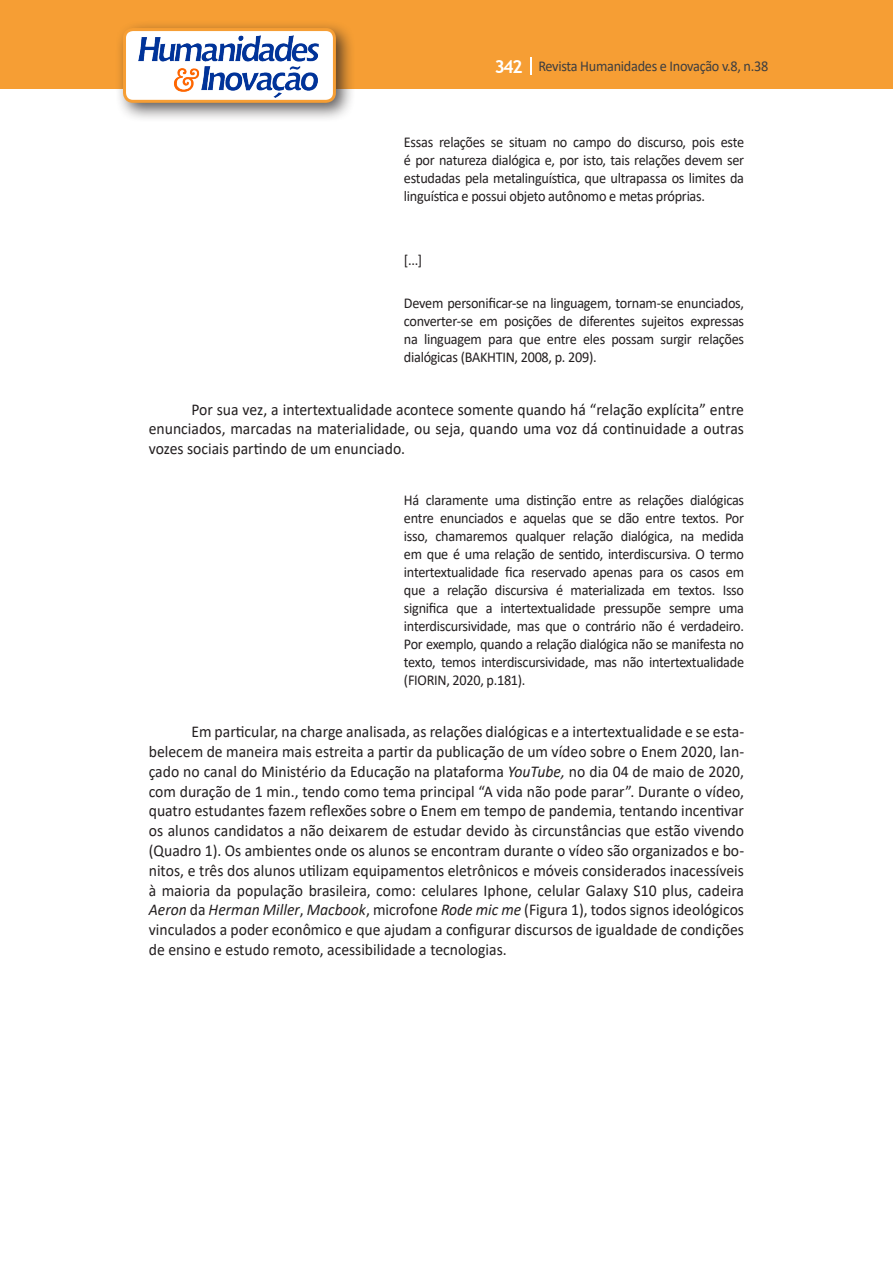
<style>
.page{position:relative;width:893px;height:1263px;background:#fff}
.page>*{position:absolute;margin:0;border:0;box-sizing:border-box;transform-origin:0 0}
.Texto{font:16.5px/19.8px "Calibri";color:#231f20;text-align:justify;scale:.95 1}
.citacao{font:15px/18px "Calibri";letter-spacing:-.02em;color:#231f20;text-align:justify;scale:.95 1}
.t1{font:15px "Calibri";letter-spacing:-.02em;color:#3e3e3f;scale:.95 1}
.s1{font-family:"Trebuchet MS";font-weight:700;font-size:18px;color:#fff}
.s2{font-style:italic}
</style>
<div class="page">
<div style="left:0;top:0;width:893px;height:88px;background:#f69e34"></div>
<svg style="left:530px;top:57px;width:2px;height:18px"></svg>
<div style="left:115px;top:20px;width:241px;height:103px;background:#231f20;opacity:.75"></div>
<div style="left:125px;top:30px;width:209px;height:71px;background:#fff;border-radius:9px"></div>
<img style="left:138px;top:35px;width:181px;height:62px">
<div style="left:123px;top:28px;width:213px;height:75px;border:3px solid #f69e34;border-radius:9px"></div>
<p class="t1" style="left:495px;top:56px;width:290px"><span class="s1">342</span> Revista Humanidades e Inovação v.8, n.38</p>
<p class="citacao" style="left:404px;top:133px;width:360px">Essas relações se situam no campo do discurso, pois este é por natureza dialógica e, por isto, tais relações devem ser estudadas pela metalinguística, que ultrapassa os limites da linguística e possui objeto autônomo e metas próprias.</p>
<p class="citacao" style="left:404px;top:250px;width:21px">[...]</p>
<p class="citacao" style="left:404px;top:294px;width:360px">Devem personificar-se na linguagem, tornam-se enunciados, converter-se em posições de diferentes sujeitos expressas na linguagem para que entre eles possam surgir relações dialógicas (BAKHTIN, 2008, p. 209).</p>
<p class="Texto" style="left:149px;top:399px;width:628px;text-indent:43px">Por sua vez, a intertextualidade acontece somente quando há “relação explícita” entre enunciados, marcadas na materialidade, ou seja, quando uma voz dá continuidade a outras vozes sociais partindo de um enunciado.</p>
<p class="citacao" style="left:404px;top:490px;width:360px">Há claramente uma distinção entre as relações dialógicas entre enunciados e aquelas que se dão entre textos. Por isso, chamaremos qualquer relação dialógica, na medida em que é uma relação de sentido, interdiscursiva. O termo intertextualidade fica reservado apenas para os casos em que a relação discursiva é materializada em textos. Isso significa que a intertextualidade pressupõe sempre uma interdiscursividade, mas que o contrário não é verdadeiro.<br>Por exemplo, quando a relação dialógica não se manifesta no texto, temos interdiscursividade, mas não intertextualidade (FIORIN, 2020, p.181).</p>
<p class="Texto" style="left:149px;top:721px;width:628px;text-indent:43px">Em particular, na charge analisada, as relações dialógicas e a intertextualidade e se esta&shy;belecem de maneira mais estreita a partir da publicação de um vídeo sobre o Enem 2020, lan&shy;çado no canal do Ministério da Educação na plataforma <span class="s2">YouTube,</span> no dia 04 de maio de 2020, com duração de 1 min., tendo como tema principal “A vida não pode parar”. Durante o vídeo, quatro estudantes fazem reflexões sobre o Enem em tempo de pandemia, tentando incentivar os alunos candidatos a não deixarem de estudar devido às circunstâncias que estão vivendo (Quadro 1). Os ambientes onde os alunos se encontram durante o vídeo são organizados e bo&shy;nitos, e três dos alunos utilizam equipamentos eletrônicos e móveis considerados inacessíveis à maioria da população brasileira, como: celulares Iphone, celular Galaxy S10 plus, cadeira <span class="s2">Aeron</span> da <span class="s2">Herman Miller</span>, <span class="s2">Macbook</span>, microfone <span class="s2">Rode mic me</span> (Figura 1), todos signos ideológicos vinculados a poder econômico e que ajudam a configurar discursos de igualdade de condições de ensino e estudo remoto, acessibilidade a tecnologias.</p>
</div>
